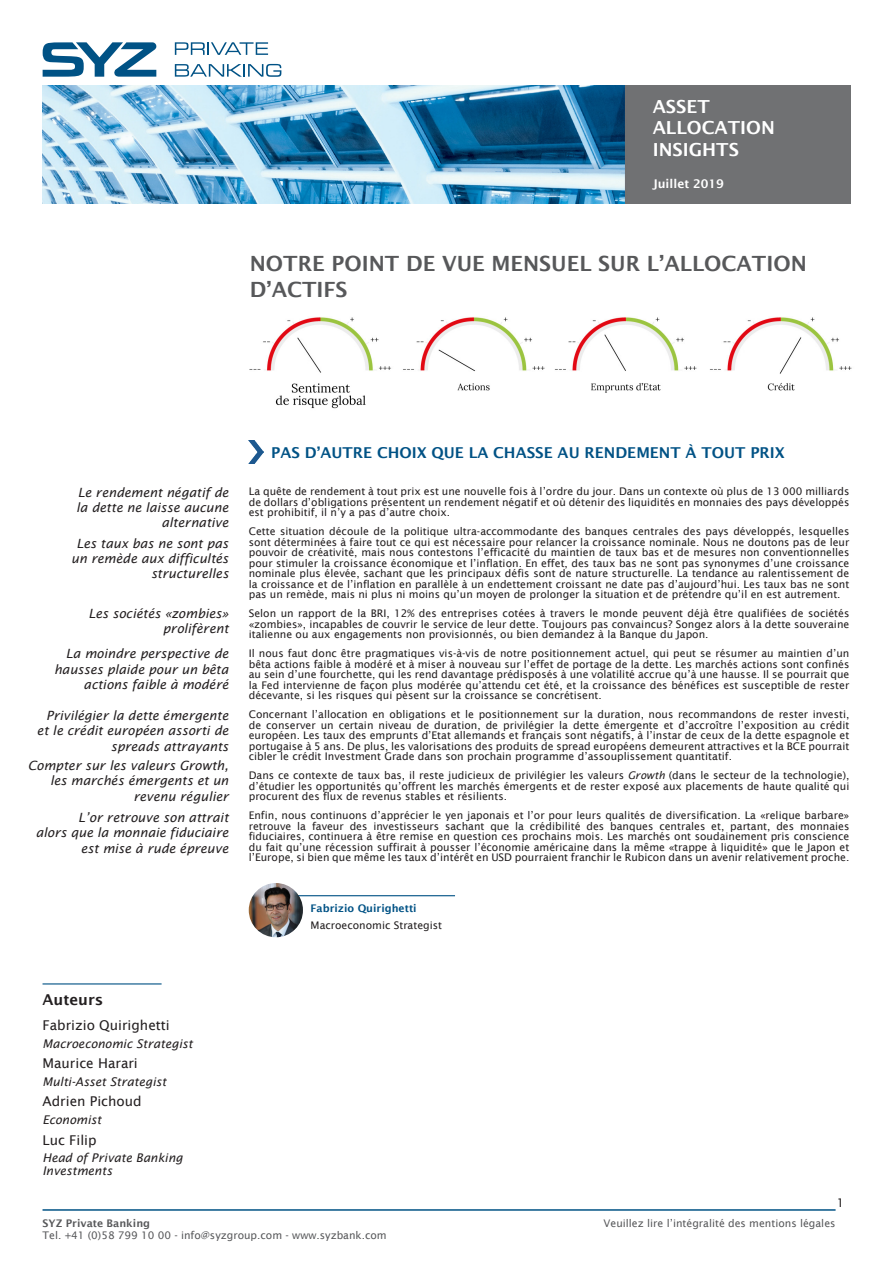
<style>
.page{position:relative;width:893px;height:1263px;background:#fff}
.page>*{position:absolute;margin:0;border:0;box-sizing:border-box;transform-origin:0 0}
.TITRE_pubblication{font:600 21px/25.2px "Lucida Sans";color:#57585a}
.t1{font:600 18px/21.6px "Lucida Sans";color:#fff}
.Titre_chapitre{font:600 15px "Lucida Sans";color:#005285}
.liste{font:600 15px "Lucida Sans";color:#231f20}
.liste-2{font:13.5px "Lucida Sans";color:#231f20}
.Section{font:italic 12.75px/15.3px "Lucida Sans";color:#231f20;text-align:right}
.liste-3{font:italic 12px "Lucida Sans";color:#231f20}
.t2{font:600 12px "Lucida Sans";color:#fff}
.t3{font:12px "Lucida Sans";color:#231f20}
.texte{font:10.5px/10.5px "Lucida Sans";color:#231f20;text-align:justify}
.t4{font:10.5px "Lucida Sans";color:#57585a}
.Contact{font:10.5px "Lucida Sans";color:#231f20}
.t5{font:600 10.5px "Lucida Sans";color:#005285}
.t6{font:600 10.5px "Lucida Sans";color:#57585a}
.s1{font-style:italic}
</style>
<div class="page">
<img style="left:43px;top:86px;width:808px;height:117px">
<hr style="left:43px;top:1209px;width:793px;height:2px;background:#005285">
<svg style="left:175px;top:42px;width:93px;height:13px"></svg>
<svg style="left:175px;top:64px;width:106px;height:13px"></svg>
<svg style="left:43px;top:42px;width:114px;height:35px"></svg>
<img style="left:249px;top:317px;width:603px;height:92px">
<img style="left:249px;top:441px;width:14px;height:22px">
<hr style="left:283px;top:895px;width:172px;height:1px;background:#005285">
<img style="left:249px;top:883px;width:54px;height:54px;border-radius:27px">
<hr style="left:43px;top:983px;width:119px;height:1px;background:#005285">
<h2 class="t1" style="left:653px;top:95px;width:124px">ASSET<br>ALLOCATION<br>INSIGHTS</h2>
<p class="t2" style="left:653px;top:177px;width:72px">Juillet 2019</p>
<p class="TITRE_pubblication" style="left:250px;top:251px;width:558px">NOTRE POINT DE VUE MENSUEL SUR L’ALLOCATION<br>D’ACTIFS</p>
<p class="Section" style="left:76px;top:484px;width:154px">Le rendement négatif de la dette ne laisse aucune alternative</p>
<p class="Section" style="left:71px;top:535px;width:159px">Les taux bas ne sont pas un remède aux difficultés structurelles</p>
<p class="Section" style="left:89px;top:606px;width:141px">Les sociétés «zombies» prolifèrent</p>
<p class="Section" style="left:54px;top:646px;width:176px">La moindre perspective de hausses plaide pour un bêta actions faible à modéré</p>
<p class="Section" style="left:37px;top:708px;width:193px">Privilégier la dette émergente et le crédit européen assorti de spreads attrayants</p>
<p class="Section" style="left:28px;top:758px;width:202px">Compter sur les valeurs Growth, les marchés émergents et un revenu régulier</p>
<p class="Section" style="left:36px;top:810px;width:194px">L’or retrouve son attrait<br>alors que la monnaie fiduciaire est mise à rude épreuve</p>
<p class="Titre_chapitre" style="left:271px;top:444px;width:515px">PAS D’AUTRE CHOIX QUE LA CHASSE AU RENDEMENT À TOUT PRIX</p>
<p class="texte" style="left:249px;top:486px;width:602px">La quête de rendement à tout prix est une nouvelle fois à l’ordre du jour. Dans un contexte où plus de 13 000 milliards de dollars d’obligations présentent un rendement négatif et où détenir des liquidités en monnaies des pays développés est prohibitif, il n’y a pas d’autre choix.</p>
<p class="texte" style="left:249px;top:526px;width:602px">Cette situation découle de la politique ultra-accommodante des banques centrales des pays développés, lesquelles sont déterminées à faire tout ce qui est nécessaire pour relancer la croissance nominale. Nous ne doutons pas de leur pouvoir de créativité, mais nous contestons l’efficacité du maintien de taux bas et de mesures non conventionnelles pour stimuler la croissance économique et l’inflation. En effet, des taux bas ne sont pas synonymes d’une croissance nominale plus élevée, sachant que les principaux défis sont de nature structurelle. La tendance au ralentissement de la croissance et de l’inflation en parallèle à un endettement croissant ne date pas d’aujourd’hui. Les taux bas ne sont pas un remède, mais ni plus ni moins qu’un moyen de prolonger la situation et de prétendre qu’il en est autrement.</p>
<p class="texte" style="left:249px;top:608px;width:602px">Selon un rapport de la BRI, 12% des entreprises cotées à travers le monde peuvent déjà être qualifiées de sociétés «zombies», incapables de couvrir le service de leur dette. Toujours pas convaincus? Songez alors à la dette souveraine italienne ou aux engagements non provisionnés, ou bien demandez à la Banque du Japon.</p>
<p class="texte" style="left:249px;top:648px;width:602px">Il nous faut donc être pragmatiques vis-à-vis de notre positionnement actuel, qui peut se résumer au maintien d’un bêta actions faible à modéré et à miser à nouveau sur l’effet de portage de la dette. Les marchés actions sont confinés au sein d’une fourchette, qui les rend davantage prédisposés à une volatilité accrue qu’à une hausse. Il se pourrait que la Fed intervienne de façon plus modérée qu’attendu cet été, et la croissance des bénéfices est susceptible de rester décevante, si les risques qui pèsent sur la croissance se concrétisent.</p>
<p class="texte" style="left:249px;top:709px;width:602px">Concernant l’allocation en obligations et le positionnement sur la duration, nous recommandons de rester investi, de conserver un certain niveau de duration, de privilégier la dette émergente et d’accroître l’exposition au crédit européen. Les taux des emprunts d’Etat allemands et français sont négatifs, à l’instar de ceux de la dette espagnole et portugaise à 5 ans. De plus, les valorisations des produits de spread européens demeurent attractives et la BCE pourrait cibler le crédit Investment Grade dans son prochain programme d’assouplissement quantitatif.</p>
<p class="texte" style="left:249px;top:770px;width:602px">Dans ce contexte de taux bas, il reste judicieux de privilégier les valeurs <span class="s1">Growth</span> (dans le secteur de la technologie), d’étudier les opportunités qu’offrent les marchés émergents et de rester exposé aux placements de haute qualité qui procurent des flux de revenus stables et résilients.</p>
<p class="texte" style="left:249px;top:810px;width:602px">Enfin, nous continuons d’apprécier le yen japonais et l’or pour leurs qualités de diversification. La «relique barbare» retrouve la faveur des investisseurs sachant que la crédibilité des banques centrales et, partant, des monnaies fiduciaires, continuera à être remise en question ces prochains mois. Les marchés ont soudainement pris conscience du fait qu’une récession suffirait à pousser l’économie américaine dans la même «trappe à liquidité» que le Japon et l’Europe, si bien que même les taux d’intérêt en USD pourraient franchir le Rubicon dans un avenir relativement proche.</p>
<p class="t5" style="left:311px;top:903px;width:108px">Fabrizio Quirighetti</p>
<p class="Contact" style="left:311px;top:919px;width:133px">Macroeconomic Strategist</p>
<p class="liste" style="left:43px;top:991px;width:62px">Auteurs</p>
<p class="liste-2" style="left:43px;top:1017px;width:129px">Fabrizio Quirighetti</p>
<p class="liste-3" style="left:43px;top:1036px;width:152px">Macroeconomic Strategist</p>
<p class="liste-2" style="left:43px;top:1055px;width:97px">Maurice Harari</p>
<p class="liste-3" style="left:43px;top:1075px;width:125px">Multi-Asset Strategist</p>
<p class="liste-2" style="left:43px;top:1094px;width:101px">Adrien Pichoud</p>
<p class="liste-3" style="left:43px;top:1113px;width:60px">Economist</p>
<p class="liste-2" style="left:43px;top:1132px;width:56px">Luc Filip</p>
<p class="liste-3" style="left:43px;top:1151px;width:142px">Head of Private Banking</p>
<p class="liste-3" style="left:43px;top:1164px;width:71px">Investments</p>
<p class="t3" style="left:837px;top:1196px;width:9px">1</p>
<p class="t6" style="left:43px;top:1218px;width:109px">SYZ Private Banking</p>
<p class="t4" style="left:604px;top:1217px;width:233px">Veuillez lire l’intégralité des mentions légales</p>
<p class="t4" style="left:43px;top:1230px;width:346px">Tel. +41 (0)58 799 10 00 - info@syzgroup.com - www.syzbank.com</p>
</div>
